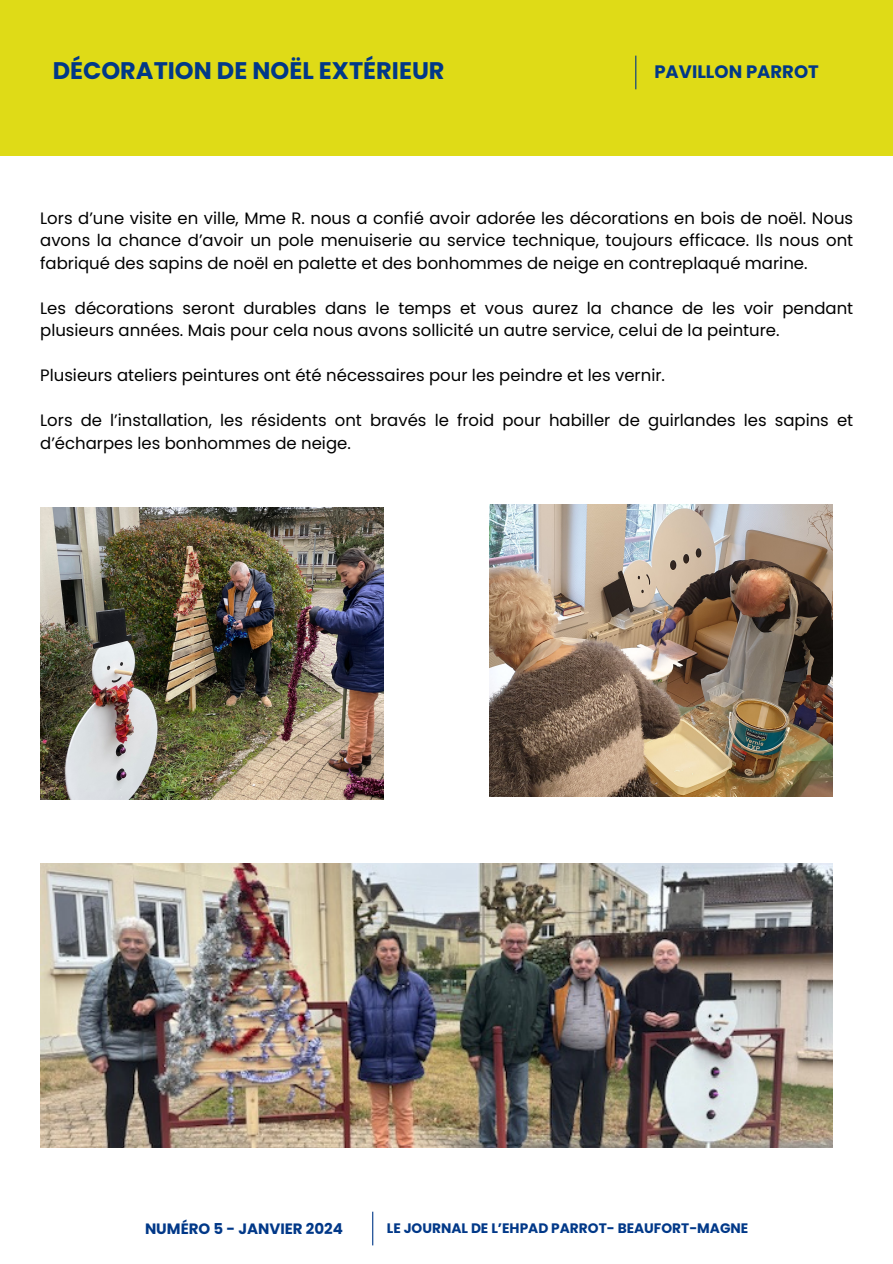
<style>
.page{position:relative;width:893px;height:1264px;background:#fff}
.page>*{position:absolute;margin:0;border:0;box-sizing:border-box;transform-origin:0 0}
.t1{font:700 24px "Poppins";color:#013888}
.t2{font:700 18px "Poppins";color:#013888}
.t3{font:16.5px/22.5px "Poppins";color:#000}
.t4{font:700 15px "Poppins";color:#013888}
.t5{font:700 13.8px "Poppins";color:#013888}
</style>
<div class="page">
<div style="left:0;top:0;width:892px;height:155px;background:#dfdb17"></div>
<img style="left:489px;top:505px;width:343px;height:291px">
<img style="left:40px;top:863px;width:792px;height:284px">
<hr style="left:635px;top:56px;width:1px;height:33px;background:#013888">
<hr style="left:372px;top:1211px;width:1px;height:34px;background:#013888">
<img style="left:40px;top:508px;width:343px;height:291px">
<p class="t1" style="left:53px;top:54px;width:393px">DÉCORATION DE NOËL EXTÉRIEUR</p>
<p class="t2" style="left:654px;top:59px;width:166px">PAVILLON PARROT</p>
<h3 class="t3" style="left:40px;top:207px;width:814px;text-align:justify">Lors d’une visite en ville, Mme R. nous a confié avoir adorée les décorations en bois de noël. Nous avons la chance d’avoir un pole menuiserie au service technique, toujours efficace. Ils nous ont fabriqué des sapins de noël en palette et des bonhommes de neige en contreplaqué marine.</h3>
<h3 class="t3" style="left:40px;top:297px;width:814px">Les décorations seront durables dans le temps et vous aurez la chance de les voir pendant plusieurs années. Mais pour cela nous avons sollicité un autre service, celui de la peinture.</h3>
<h3 class="t3" style="left:40px;top:364px;width:626px">Plusieurs ateliers peintures ont été nécessaires pour les peindre et les vernir.</h3>
<h3 class="t3" style="left:40px;top:409px;width:814px">Lors de l’installation, les résidents ont bravés le froid pour habiller de guirlandes les sapins et d’écharpes les bonhommes de neige.</h3>
<h1 class="t4" style="left:145px;top:1218px;width:199px">NUMÉRO 5 - JANVIER 2024</h1>
<h2 class="t5" style="left:387px;top:1218px;width:363px">LE JOURNAL DE L’EHPAD PARROT- BEAUFORT-MAGNE</h2>
</div>
